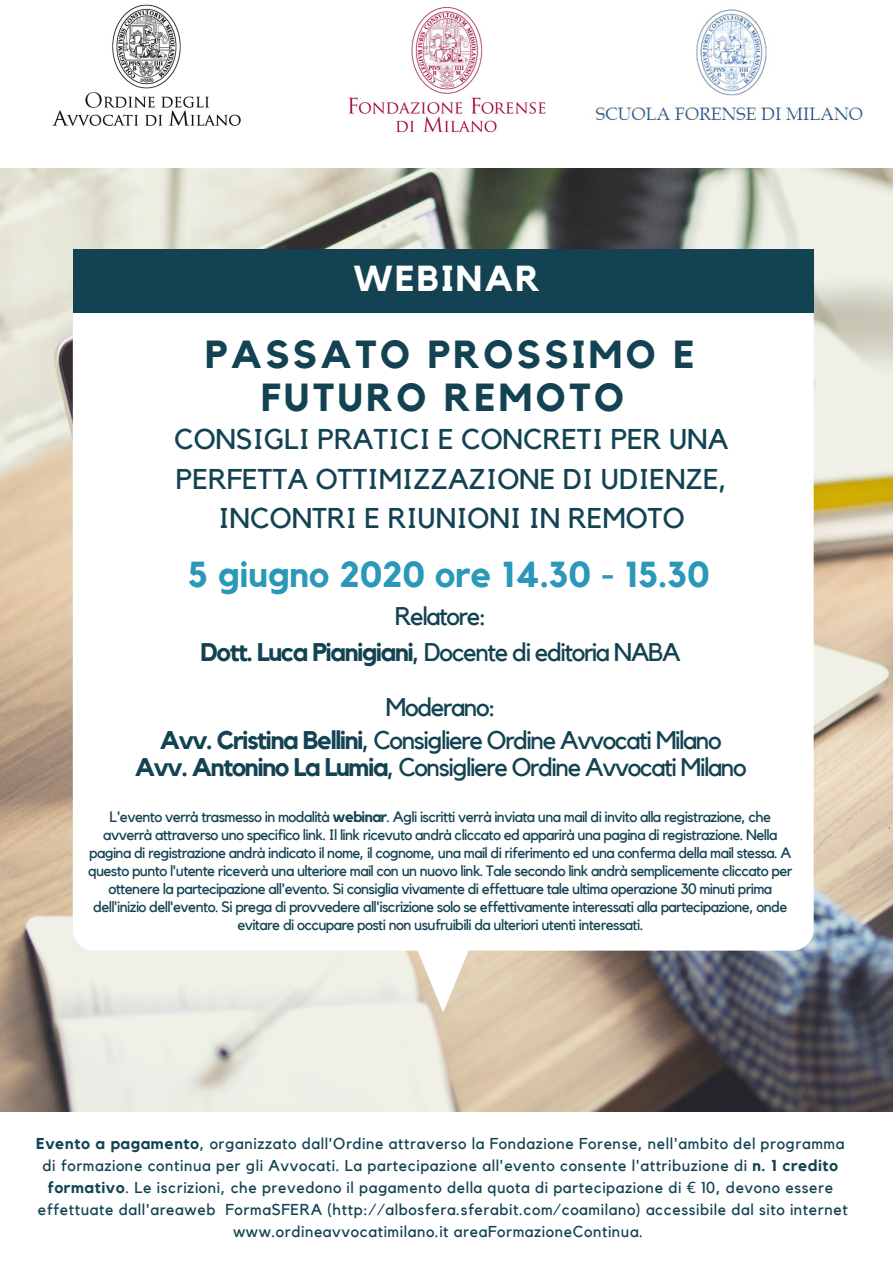
<style>
.page{position:relative;width:893px;height:1263px;background:#fff}
.page>*{position:absolute;margin:0;border:0;box-sizing:border-box;transform-origin:0 0}
.t1{font:700 39px/43.3px "Kollektif";letter-spacing:.09em;color:#134352;text-align:center}
.t2{font:700 36px "Kollektif";color:#2b98ba}
.t3{font:700 36px "Kollektif";letter-spacing:.06em;color:#fff}
.t4{font:28.5px/39.4px "Kollektif";color:#134352;text-align:center}
.t5{font:25.5px/36px "Kollektif";letter-spacing:-.055em;color:#134352;text-align:center}
.t6{font:15.75px/22px "Kollektif";letter-spacing:.04em;color:#134352;text-align:center}
.t7{font:15px/18px "Kollektif";letter-spacing:-.04em;color:#134352;text-align:center}
.s1{font-weight:700}
.s2{font-family:"Noto Sans"}
</style>
<div class="page">
<img style="left:316px;top:7px;width:261px;height:162px">
<img style="left:0;top:169px;width:893px;height:943px">
<svg style="left:73px;top:313px;width:740px;height:699px"></svg>
<img style="left:52px;top:4px;width:189px;height:122px">
<img style="left:560px;top:7px;width:303px;height:137px">
<div style="left:73px;top:249px;width:740px;height:64px;background:#134352"></div>
<h2 class="t3" style="left:353px;top:262px;width:188px">WEBINAR</h2>
<h1 class="t1" style="left:205px;top:334px;width:491px">PASSATO PROSSIMO E<br>FUTURO REMOTO</h1>
<h3 class="t4" style="left:174px;top:421px;width:556px">CONSIGLI PRATICI E CONCRETI PER UNA<br>PERFETTA OTTIMIZZAZIONE DI UDIENZE,<br>INCONTRI E RIUNIONI IN REMOTO</h3>
<h2 class="t2" style="left:188px;top:558px;width:523px">5 giugno 2020 ore 14.30 - 15.30</h2>
<h3 class="t5" style="left:201px;top:599px;width:482px">Relatore:<br><span class="s1">Dott. Luca Pianigiani</span>, Docente di editoria NABA</h3>
<h3 class="t5" style="left:160px;top:692px;width:563px;line-height:32.1px">Moderano:<br><span class="s1">Avv. Cristina Bellini</span>, Consigliere Ordine Avvocati Milano</h3>
<h3 class="t5" style="left:135px;top:750px;width:613px"><span class="s1">Avv. Antonino La Lumia</span>, Consigliere Ordine Avvocati Milano</h3>
<p class="t7" style="left:88px;top:809px;width:705px">L'evento verrà trasmesso in modalità <span class="s1">webinar</span>. Agli iscritti verrà inviata una mail di invito alla registrazione, che avverrà attraverso uno specifico link. Il link ricevuto andrà cliccato ed apparirà una pagina di registrazione. Nella pagina di registrazione andrà indicato il nome, il cognome, una mail di riferimento ed una conferma della mail stessa. A questo punto l'utente riceverà una ulteriore mail con un nuovo link. Tale secondo link andrà semplicemente cliccato per ottenere la partecipazione all'evento. Si consiglia vivamente di effettuare tale ultima operazione 30 minuti prima dell'inizio dell'evento. Si prega di provvedere all'iscrizione solo se effettivamente interessati alla partecipazione, onde evitare di occupare posti non usufruibili da ulteriori utenti interessati.</p>
<p class="t6" style="left:36px;top:1133px;width:813px"><span class="s1">Evento a pagamento</span>, organizzato dall'Ordine attraverso la Fondazione Forense, nell'ambito del programma di formazione continua per gli Avvocati. La partecipazione all'evento consente l'attribuzione di <span class="s1">n. 1 credito formativo</span>. Le iscrizioni, che prevedono il pagamento della quota di partecipazione di <span class="s2">€</span> 10, devono essere effettuate dall'areaweb FormaSFERA (http://albosfera.sferabit.com/coamilano) accessibile dal sito internet www.ordineavvocatimilano.it areaFormazioneContinua.</p>
</div>
